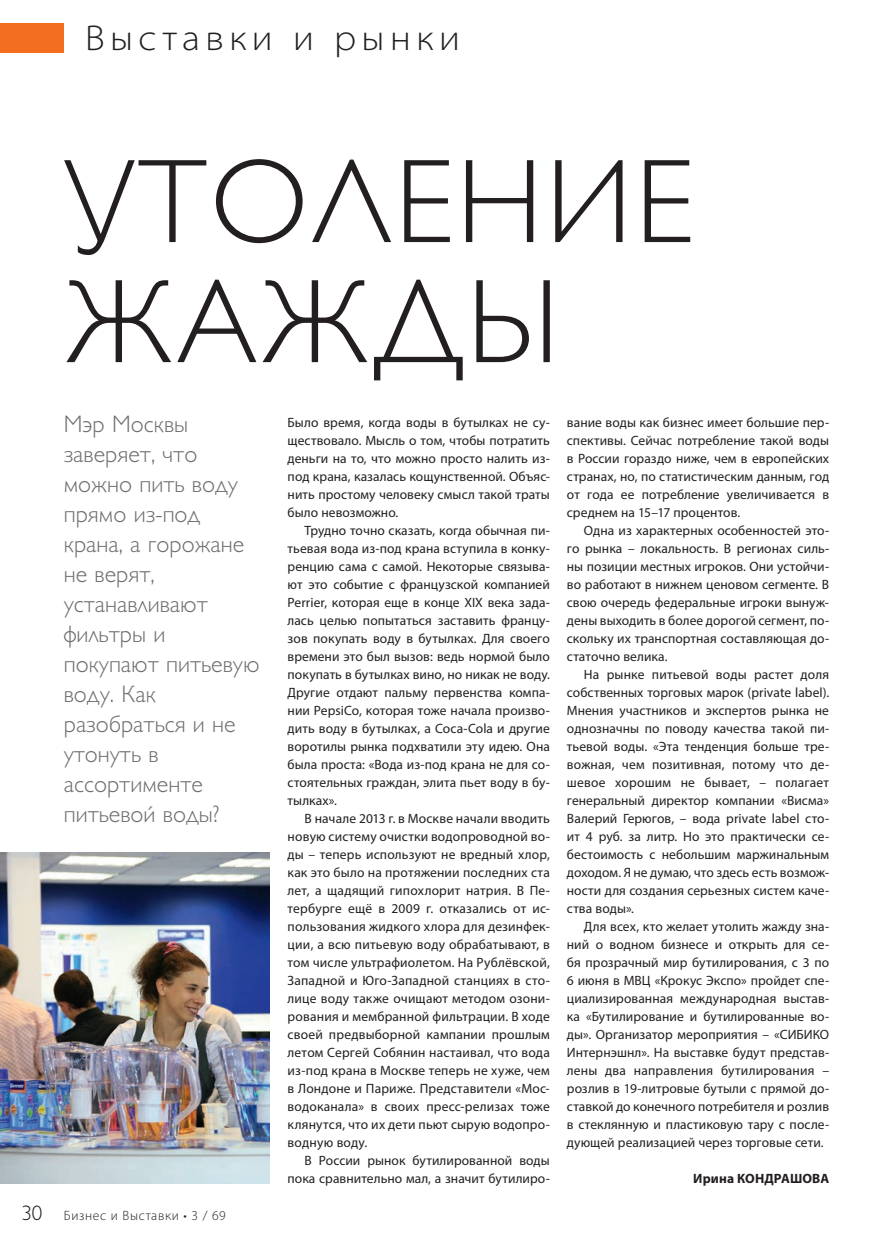
<style>
.page{position:relative;width:893px;height:1255px;background:#fff}
.page>*{position:absolute;margin:0;border:0;box-sizing:border-box;transform-origin:0 0}
.t1{font:120px/120px "Gill Sans Light C";letter-spacing:.025em;color:#231f20}
.t2{font:300 semi-expanded 36px "Myriad Pro";letter-spacing:.15em;color:#231f20}
.t3{font:24px/30px "Gill Sans Light C";color:#6c6d70}
.t4{font:13.5px/18px "Myriad Pro";letter-spacing:.005em;color:#231f20;text-align:justify}
.t5{font:300 13.5px "Myriad Pro";letter-spacing:.05em;color:#231f20}
.t6{font:700 13.5px "Myriad Pro";letter-spacing:.005em;color:#231f20}
.s1{font-family:"Gill Sans Light C";font-weight:400;font-size:21px}
</style>
<div class="page">
<div style="left:0;top:23px;width:64px;height:30px;background:#f36e21"></div>
<img style="left:0;top:852px;width:270px;height:331px">
<h2 class="t2" style="left:85px;top:25px;width:376px">Выставки и рынки</h2>
<h1 class="t1" style="left:64px;top:155px;width:631px">УТОЛЕНИЕ<br>ЖАЖДЫ</h1>
<h3 class="t3" style="left:64px;top:411px;width:197px">Мэр Москвы заверяет, что можно пить воду прямо из-под крана, а горожане не верят, устанавливают фильтры и покупают питьевую воду. Как разобраться и не утонуть в ассортименте питьевой воды?</h3>
<p class="t5" style="left:21px;top:1209px;width:206px"><span class="s1">30</span> Бизнес и Выставки • 3 / 69</p>
<p class="t4" style="left:288px;top:415px;width:264px">Было время, когда воды в бутылках не су&shy;ществовало. Мысль о том, чтобы потратить деньги на то, что можно просто налить из&shy;под крана, казалась кощунственной. Объяс&shy;нить простому человеку смысл такой траты было невозможно.</p>
<p class="t4" style="left:288px;top:523px;width:264px;text-indent:17px">Трудно точно сказать, когда обычная пи&shy;тьевая вода из-под крана вступила в конку&shy;ренцию сама с самой. Некоторые связыва&shy;ют это событие с французской компанией Perrier, которая еще в конце XIX века зада&shy;лась целью попытаться заставить францу&shy;зов покупать воду в бутылках. Для своего времени это был вызов: ведь нормой было покупать в бутылках вино, но никак не воду.<br>Другие отдают пальму первенства компа&shy;нии PepsiCo, которая тоже начала произво&shy;дить воду в бутылках, а Coca-Cola и другие воротилы рынка подхватили эту идею. Она была проста: «Вода из-под крана не для со&shy;стоятельных граждан, элита пьет воду в бу&shy;тылках».</p>
<p class="t4" style="left:288px;top:810px;width:264px;text-indent:17px">В начале 2013 г. в Москве начали вводить новую систему очистки водопроводной во&shy;ды – теперь используют не вредный хлор, как это было на протяжении последних ста лет, а щадящий гипохлорит натрия. В Пе&shy;тербурге ещё в 2009 г. отказались от ис&shy;пользования жидкого хлора для дезинфек&shy;ции, а всю питьевую воду обрабатывают, в том числе ультрафиолетом. На Рублёвской, Западной и Юго-Западной станциях в сто&shy;лице воду также очищают методом озони&shy;рования и мембранной фильтрации. В ходе своей предвыборной кампании прошлым летом Сергей Собянин настаивал, что вода из-под крана в Москве теперь не хуже, чем в Лондоне и Париже. Представители «Мос&shy;водоканала» в своих пресс-релизах тоже клянутся, что их дети пьют сырую водопро&shy;водную воду.</p>
<p class="t4" style="left:288px;top:1152px;width:264px;text-align:right">В России рынок бутилированной воды пока сравнительно мал, а значит бутилиро-</p>
<p class="t4" style="left:567px;top:414px;width:264px">вание воды как бизнес имеет большие пер&shy;спективы. Сейчас потребление такой воды в России гораздо ниже, чем в европейских странах, но, по статистическим данным, год от года ее потребление увеличивается в среднем на 15–17 процентов.</p>
<p class="t4" style="left:567px;top:522px;width:264px;text-indent:17px">Одна из характерных особенностей это&shy;го рынка – локальность. В регионах силь&shy;ны позиции местных игроков. Они устойчи&shy;во работают в нижнем ценовом сегменте. В свою очередь федеральные игроки вынуж&shy;дены выходить в более дорогой сегмент, по&shy;скольку их транспортная составляющая до&shy;статочно велика.</p>
<p class="t4" style="left:567px;top:666px;width:264px;text-indent:17px">На рынке питьевой воды растет доля собственных торговых марок (private label).<br>Мнения участников и экспертов рынка не однозначны по поводу качества такой пи&shy;тьевой воды. «Эта тенденция больше тре&shy;вожная, чем позитивная, потому что де&shy;шевое хорошим не бывает, – полагает генеральный директор компании «Висма» Валерий Герюгов, – вода private label сто&shy;ит 4 руб. за литр. Но это практически се&shy;бестоимость с небольшим маржинальным доходом. Я не думаю, что здесь есть возмож&shy;ности для создания серьезных систем каче&shy;ства воды».</p>
<p class="t4" style="left:567px;top:918px;width:264px;text-indent:17px">Для всех, кто желает утолить жажду зна&shy;ний о водном бизнесе и открыть для се&shy;бя прозрачный мир бутилирования, с 3 по 6 июня в МВЦ «Крокус Экспо» пройдет спе&shy;циализированная международная выстав&shy;ка «Бутилирование и бутилированные во&shy;ды». Организатор мероприятия – «СИБИКО Интернэшнл». На выставке будут представ&shy;лены два направления бутилирования – розлив в 19-литровые бутыли с прямой до&shy;ставкой до конечного потребителя и розлив в стеклянную и пластиковую тару с после&shy;дующей реализацией через торговые сети.</p>
<p class="t6" style="left:693px;top:1173px;width:137px">Ирина КОНДРАШОВА</p>
</div>
